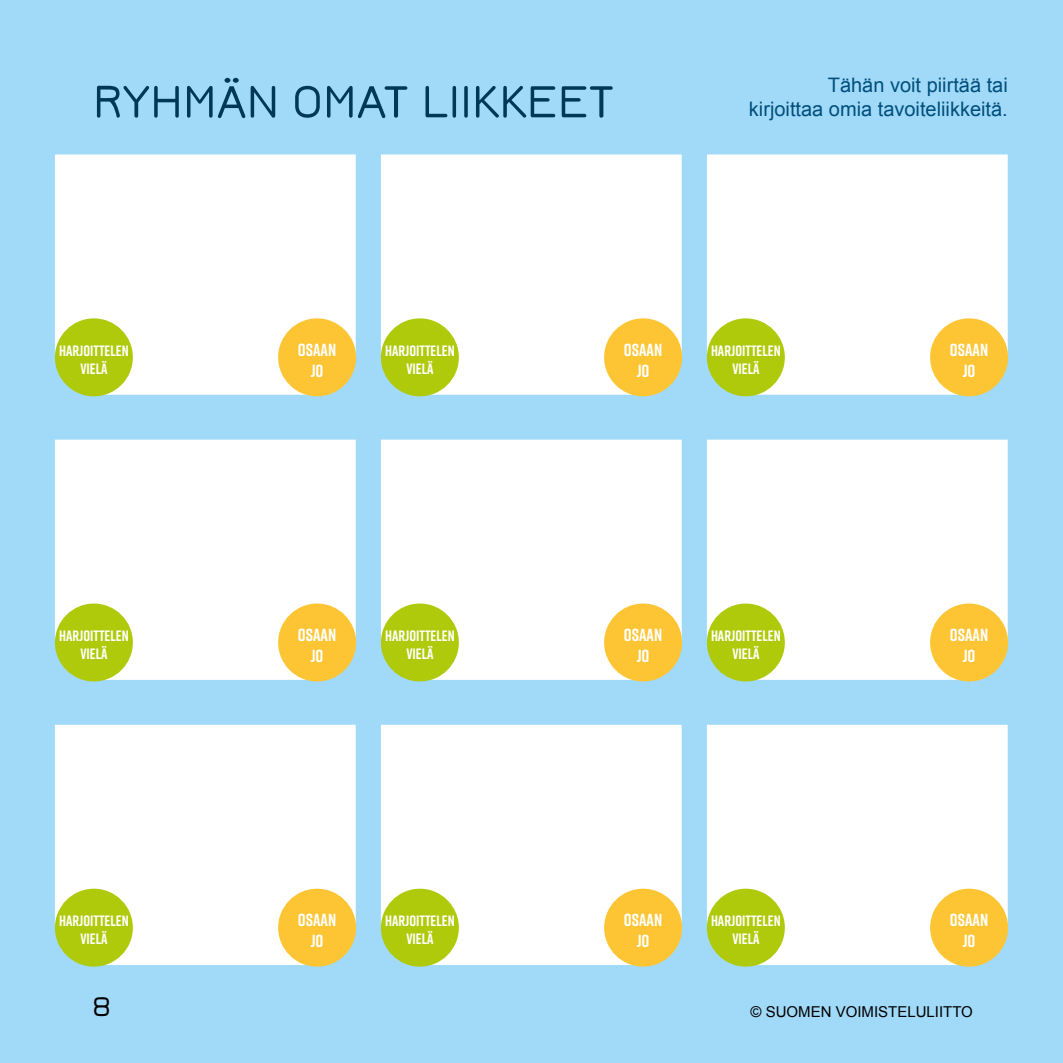
<style>
.page{position:relative;width:1063px;height:1063px;background:#a1daf8}
.page>*{position:absolute;margin:0;border:0;box-sizing:border-box;transform-origin:0 0}
.t1{font:600 50px "Jura";color:#003758}
.t2{font:600 30px "Jura";color:#000}
.t3{font:20px/24px "Arial";color:#004f7c;text-align:right}
.t4{font:700 17.5px/21px "Rift";color:#fff;text-align:center}
.t5{font:700 15px/18px "Rift";color:#fff;text-align:center}
.t6{font:15px "Arial";color:#000}
</style>
<div class="page">
<div style="left:55px;top:154px;width:301px;height:241px;background:#fff"></div>
<div style="left:55px;top:318px;width:78px;height:78px;background:#afca0b;border-radius:50%"></div>
<div style="left:278px;top:318px;width:78px;height:78px;background:#fdc533;border-radius:50%"></div>
<div style="left:55px;top:440px;width:301px;height:240px;background:#fff"></div>
<div style="left:55px;top:604px;width:78px;height:77px;background:#afca0b;border-radius:50%"></div>
<div style="left:278px;top:604px;width:78px;height:77px;background:#fdc533;border-radius:50%"></div>
<div style="left:55px;top:725px;width:301px;height:240px;background:#fff"></div>
<div style="left:55px;top:889px;width:78px;height:78px;background:#afca0b;border-radius:50%"></div>
<div style="left:278px;top:889px;width:78px;height:78px;background:#fdc533;border-radius:50%"></div>
<div style="left:381px;top:154px;width:301px;height:241px;background:#fff"></div>
<div style="left:381px;top:318px;width:78px;height:78px;background:#afca0b;border-radius:50%"></div>
<div style="left:604px;top:318px;width:78px;height:78px;background:#fdc533;border-radius:50%"></div>
<div style="left:381px;top:440px;width:301px;height:240px;background:#fff"></div>
<div style="left:381px;top:604px;width:78px;height:77px;background:#afca0b;border-radius:50%"></div>
<div style="left:604px;top:604px;width:78px;height:77px;background:#fdc533;border-radius:50%"></div>
<div style="left:381px;top:725px;width:301px;height:240px;background:#fff"></div>
<div style="left:381px;top:889px;width:78px;height:78px;background:#afca0b;border-radius:50%"></div>
<div style="left:604px;top:889px;width:78px;height:78px;background:#fdc533;border-radius:50%"></div>
<div style="left:707px;top:154px;width:301px;height:241px;background:#fff"></div>
<div style="left:707px;top:318px;width:78px;height:78px;background:#afca0b;border-radius:50%"></div>
<div style="left:930px;top:318px;width:78px;height:78px;background:#fdc533;border-radius:50%"></div>
<div style="left:707px;top:440px;width:301px;height:240px;background:#fff"></div>
<div style="left:707px;top:604px;width:78px;height:77px;background:#afca0b;border-radius:50%"></div>
<div style="left:930px;top:604px;width:78px;height:77px;background:#fdc533;border-radius:50%"></div>
<div style="left:707px;top:725px;width:301px;height:240px;background:#fff"></div>
<div style="left:707px;top:889px;width:78px;height:78px;background:#afca0b;border-radius:50%"></div>
<div style="left:930px;top:889px;width:78px;height:78px;background:#fdc533;border-radius:50%"></div>
<h1 class="t1" style="left:93px;top:76px;width:523px">RYHMÄN OMAT LIIKKEET</h1>
<h3 class="t3" style="left:749px;top:73px;width:260px">Tähän voit piirtää tai kirjoittaa omia tavoiteliikkeitä.</h3>
<p class="t5" style="left:59px;top:341px;width:71px">HARJOITTELEN<br>VIELÄ</p>
<p class="t4" style="left:298px;top:339px;width:40px">OSAAN<br>JO</p>
<p class="t5" style="left:385px;top:341px;width:71px">HARJOITTELEN<br>VIELÄ</p>
<p class="t4" style="left:624px;top:339px;width:40px">OSAAN<br>JO</p>
<p class="t5" style="left:711px;top:341px;width:71px">HARJOITTELEN<br>VIELÄ</p>
<p class="t4" style="left:950px;top:339px;width:40px">OSAAN<br>JO</p>
<p class="t5" style="left:59px;top:627px;width:71px">HARJOITTELEN<br>VIELÄ</p>
<p class="t4" style="left:298px;top:624px;width:40px">OSAAN<br>JO</p>
<p class="t5" style="left:385px;top:627px;width:71px">HARJOITTELEN<br>VIELÄ</p>
<p class="t4" style="left:624px;top:624px;width:40px">OSAAN<br>JO</p>
<p class="t5" style="left:711px;top:627px;width:71px">HARJOITTELEN<br>VIELÄ</p>
<p class="t4" style="left:950px;top:624px;width:40px">OSAAN<br>JO</p>
<p class="t5" style="left:59px;top:912px;width:71px">HARJOITTELEN<br>VIELÄ</p>
<p class="t4" style="left:298px;top:909px;width:40px">OSAAN<br>JO</p>
<p class="t5" style="left:385px;top:912px;width:71px">HARJOITTELEN<br>VIELÄ</p>
<p class="t4" style="left:624px;top:909px;width:40px">OSAAN<br>JO</p>
<p class="t5" style="left:711px;top:912px;width:71px">HARJOITTELEN<br>VIELÄ</p>
<p class="t4" style="left:950px;top:909px;width:40px">OSAAN<br>JO</p>
<h2 class="t2" style="left:92px;top:991px;width:21px">8</h2>
<p class="t6" style="left:751px;top:1002px;width:224px">© SUOMEN VOIMISTELULIITTO</p>
</div>
